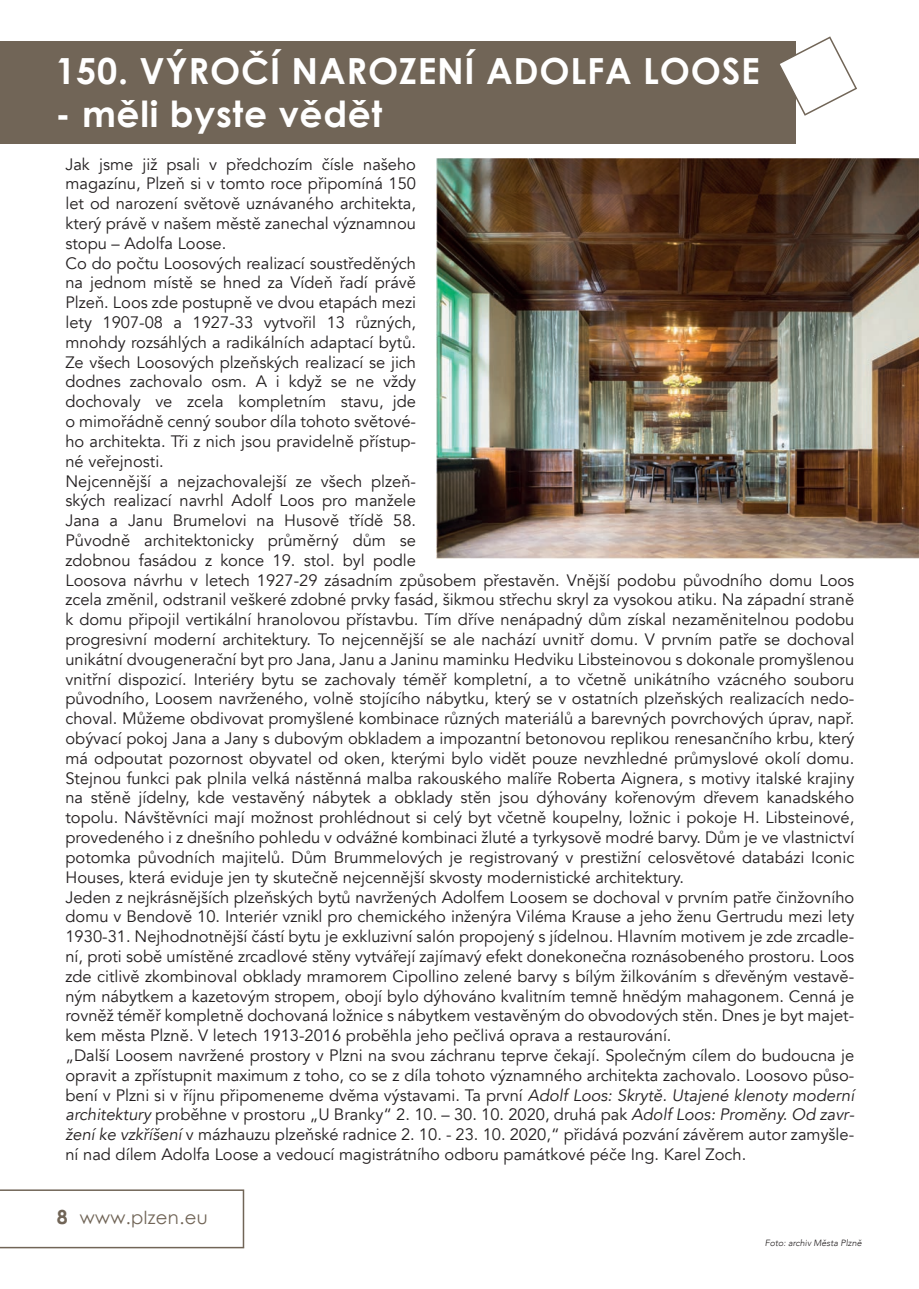
<style>
.page{position:relative;width:919px;height:1289px;background:#fff}
.page>*{position:absolute;margin:0;border:0;box-sizing:border-box;transform-origin:0 0}
.t1{font:700 36px "Century Gothic";letter-spacing:.02em;color:#fff}
.t2{font:18px "Century Gothic";letter-spacing:.02em;color:#716557}
.t3{font:16.5px/19.8px "Avenir";color:#231f20}
.t4{font:italic 300 9px "Avenir";color:#231f20}
.s1{font-style:italic}
.s2{font-weight:700;font-size:19.5px}
</style>
<div class="page">
<svg style="left:0;top:1189px;width:244px;height:59px"></svg>
<div style="left:0;top:41px;width:795px;height:102px;background:#716557"></div>
<img style="left:436px;top:159px;width:482px;height:399px">
<svg style="left:780px;top:36px;width:77px;height:80px"></svg>
<h1 class="t1" style="left:55px;top:43px;width:706px">150. VÝROČÍ NAROZENÍ ADOLFA LOOSE</h1>
<h1 class="t1" style="left:55px;top:86px;width:328px">- měli byste vědět</h1>
<p class="t3" style="left:65px;top:154px;width:352px">Jak jsme již psali v předchozím čísle našeho magazínu, Plzeň si v tomto roce připomíná 150 let od narození světově uznávaného architekta, který právě v našem městě zanechal významnou stopu – Adolfa Loose.<br>Co do počtu Loosových realizací soustředěných na jednom místě se hned za Vídeň řadí právě Plzeň. Loos zde postupně ve dvou etapách mezi lety 1907-08 a 1927-33 vytvořil 13 různých, mnohdy rozsáhlých a radikálních adaptací bytů.<br>Ze všech Loosových plzeňských realizací se jich dodnes zachovalo osm. A i když se ne vždy dochovaly ve zcela kompletním stavu, jde o mimořádně cenný soubor díla tohoto světové&shy;ho architekta. Tři z nich jsou pravidelně přístup&shy;né veřejnosti.<br>Nejcennější a nejzachovalejší ze všech plzeň&shy;ských realizací navrhl Adolf Loos pro manžele Jana a Janu Brumelovi na Husově třídě 58.<br>Původně architektonicky průměrný dům se zdobnou fasádou z konce 19. stol. byl podle</p>
<p class="t3" style="left:65px;top:570px;width:790px">Loosova návrhu v letech 1927-29 zásadním způsobem přestavěn. Vnější podobu původního domu Loos zcela změnil, odstranil veškeré zdobné prvky fasád, šikmou střechu skryl za vysokou atiku. Na západní straně k domu připojil vertikální hranolovou přístavbu. Tím dříve nenápadný dům získal nezaměnitelnou podobu progresivní moderní architektury. To nejcennější se ale nachází uvnitř domu. V prvním patře se dochoval unikátní dvougenerační byt pro Jana, Janu a Janinu maminku Hedviku Libsteinovou s dokonale promyšlenou vnitřní dispozicí. Interiéry bytu se zachovaly téměř kompletní, a to včetně unikátního vzácného souboru původního, Loosem navrženého, volně stojícího nábytku, který se v ostatních plzeňských realizacích nedo&shy;choval. Můžeme obdivovat promyšlené kombinace různých materiálů a barevných povrchových úprav, např. obývací pokoj Jana a Jany s dubovým obkladem a impozantní betonovou replikou renesančního krbu, který má odpoutat pozornost obyvatel od oken, kterými bylo vidět pouze nevzhledné průmyslové okolí domu.<br>Stejnou funkci pak plnila velká nástěnná malba rakouského malíře Roberta Aignera, s motivy italské krajiny na stěně jídelny, kde vestavěný nábytek a obklady stěn jsou dýhovány kořenovým dřevem kanadského topolu. Návštěvníci mají možnost prohlédnout si celý byt včetně koupelny, ložnic i pokoje H. Libsteinové, provedeného i z dnešního pohledu v odvážné kombinaci žluté a tyrkysově modré barvy. Dům je ve vlastnictví potomka původních majitelů. Dům Brummelových je registrovaný v prestižní celosvětové databázi Iconic Houses, která eviduje jen ty skutečně nejcennější skvosty modernistické architektury.<br>Jeden z nejkrásnějších plzeňských bytů navržených Adolfem Loosem se dochoval v prvním patře činžovního domu v Bendově 10. Interiér vznikl pro chemického inženýra Viléma Krause a jeho ženu Gertrudu mezi lety 1930-31. Nejhodnotnější částí bytu je exkluzivní salón propojený s jídelnou. Hlavním motivem je zde zrcadle&shy;ní, proti sobě umístěné zrcadlové stěny vytvářejí zajímavý efekt donekonečna roznásobeného prostoru. Loos zde citlivě zkombinoval obklady mramorem Cipollino zelené barvy s bílým žilkováním s dřevěným vestavě&shy;ným nábytkem a kazetovým stropem, obojí bylo dýhováno kvalitním temně hnědým mahagonem. Cenná je rovněž téměř kompletně dochovaná ložnice s nábytkem vestavěným do obvodových stěn. Dnes je byt majet&shy;kem města Plzně. V letech 1913-2016 proběhla jeho pečlivá oprava a restaurování.<br>„Další Loosem navržené prostory v Plzni na svou záchranu teprve čekají. Společným cílem do budoucna je opravit a zpřístupnit maximum z toho, co se z díla tohoto významného architekta zachovalo. Loosovo půso&shy;bení v Plzni si v říjnu připomeneme dvěma výstavami. Ta první <span class="s1">Adolf Loos: Skrytě. Utajené klenoty moderní architektury</span> proběhne v prostoru „U Branky“ 2. 10. – 30. 10. 2020, druhá pak <span class="s1">Adolf Loos: Proměny. Od zavr&shy;žení ke vzkříšení</span> v mázhauzu plzeňské radnice 2. 10. - 23. 10. 2020,“ přidává pozvání závěrem autor zamyšle&shy;ní nad dílem Adolfa Loose a vedoucí magistrátního odboru památkové péče Ing. Karel Zoch.</p>
<p class="t2" style="left:57px;top:1205px;width:152px"><span class="s2">8</span> www.plzen.eu</p>
<p class="t4" style="left:764px;top:1237px;width:98px">Foto: archiv Města Plzně</p>
</div>
